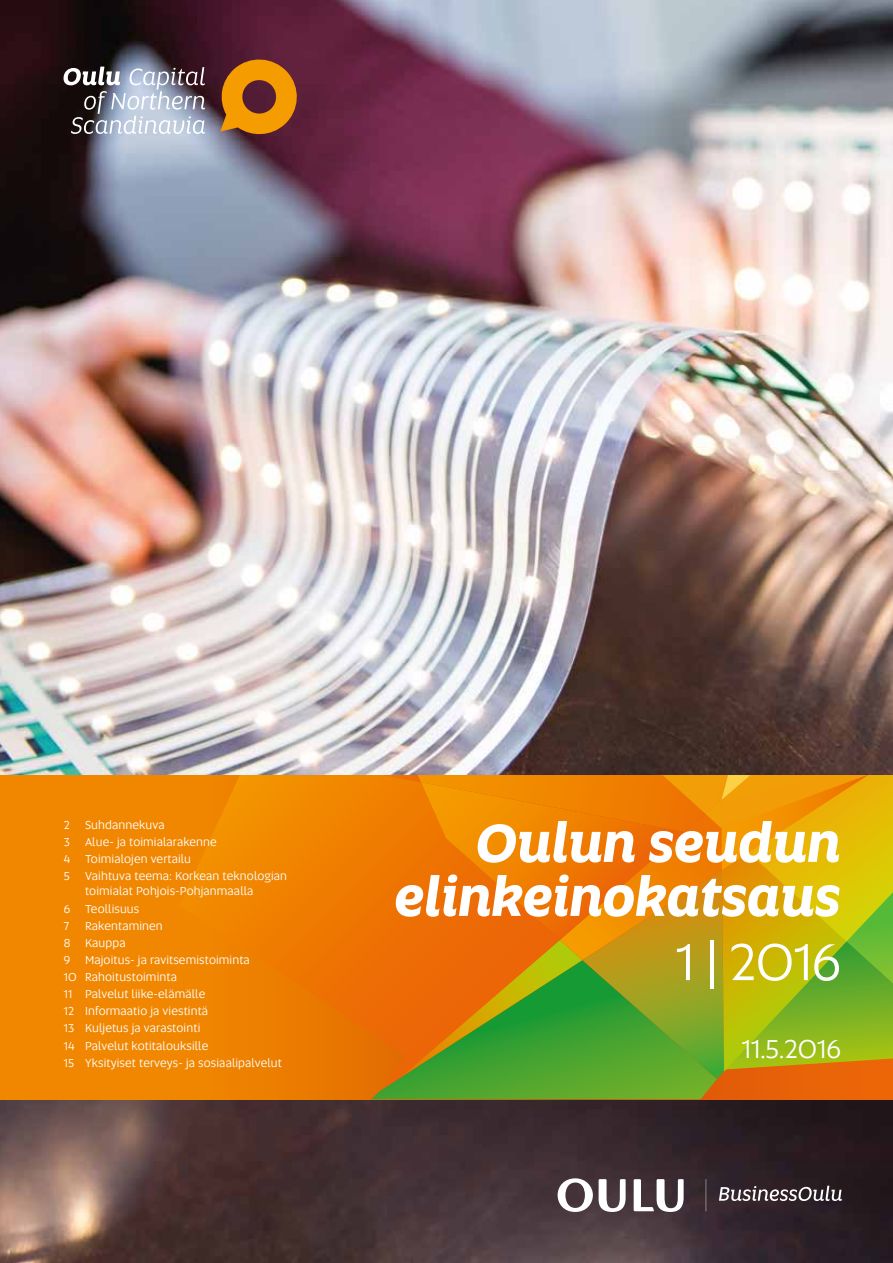
<style>
.page{position:relative;width:893px;height:1263px;background:#fff}
.page>*{position:absolute;margin:0;border:0;box-sizing:border-box;transform-origin:0 0}
.t1{font:italic 700 54px/54px "Altis";letter-spacing:-.01em;color:#fff;text-align:right}
.t2{font:54px "Altis";color:#fff}
.t3{font:27px "Altis";color:#fff}
.t4{font:12px/17.1px "Altis";letter-spacing:.01em;color:#fff}
</style>
<div class="page">
<img style="left:0;top:1099px;width:893px;height:164px">
<img style="left:0;top:0;width:893px;height:775px">
<svg style="left:0;top:775px;width:893px;height:324px;background:#f08400"></svg>
<svg style="left:371px;top:1079px;width:346px;height:20px;background:#64a72a"></svg>
<svg style="left:179px;top:775px;width:381px;height:315px;background:#e98001"></svg>
<svg style="left:384px;top:775px;width:509px;height:304px;background:#c2940e"></svg>
<svg style="left:558px;top:1178px;width:284px;height:34px"></svg>
<svg style="left:64px;top:67px;width:141px;height:67px;background:#8e919c"></svg>
<svg style="left:220px;top:55px;width:81px;height:82px;background:#ac6319"></svg>
<p class="t4" style="left:64px;top:816px;width:7px">2</p>
<p class="t4" style="left:85px;top:816px;width:81px">Suhdannekuva</p>
<p class="t4" style="left:64px;top:833px;width:8px">3</p>
<p class="t4" style="left:64px;top:833px;width:154px;text-indent:21px">Alue- ja toimialarakenne<br>4 Toimialojen vertailu<br>5</p>
<p class="t4" style="left:85px;top:868px;width:204px;line-height:15px">Vaihtuva teema: Korkean teknologian toimialat Pohjois-Pohjanmaalla</p>
<p class="t4" style="left:64px;top:899px;width:77px">6 Teollisuus<br>7</p>
<p class="t4" style="left:64px;top:917px;width:220px;text-indent:21px">Rakentaminen<br>8 Kauppa<br>9 Majoitus- ja ravitsemistoiminta<br>10 Rahoitustoiminta<br>11 Palvelut liike-elämälle<br>12 Informaatio ja viestintä<br>13 Kuljetus ja varastointi<br>14 Palvelut kotitalouksille<br>15 Yksityiset terveys- ja sosiaalipalvelut</p>
<h1 class="t1" style="left:394px;top:813px;width:448px">Oulun seudun elinkeinokatsaus</h1>
<h1 class="t2" style="left:676px;top:924px;width:167px">1 | 2016</h1>
<h2 class="t3" style="left:742px;top:1030px;width:101px">11.5.2016</h2>
</div>
